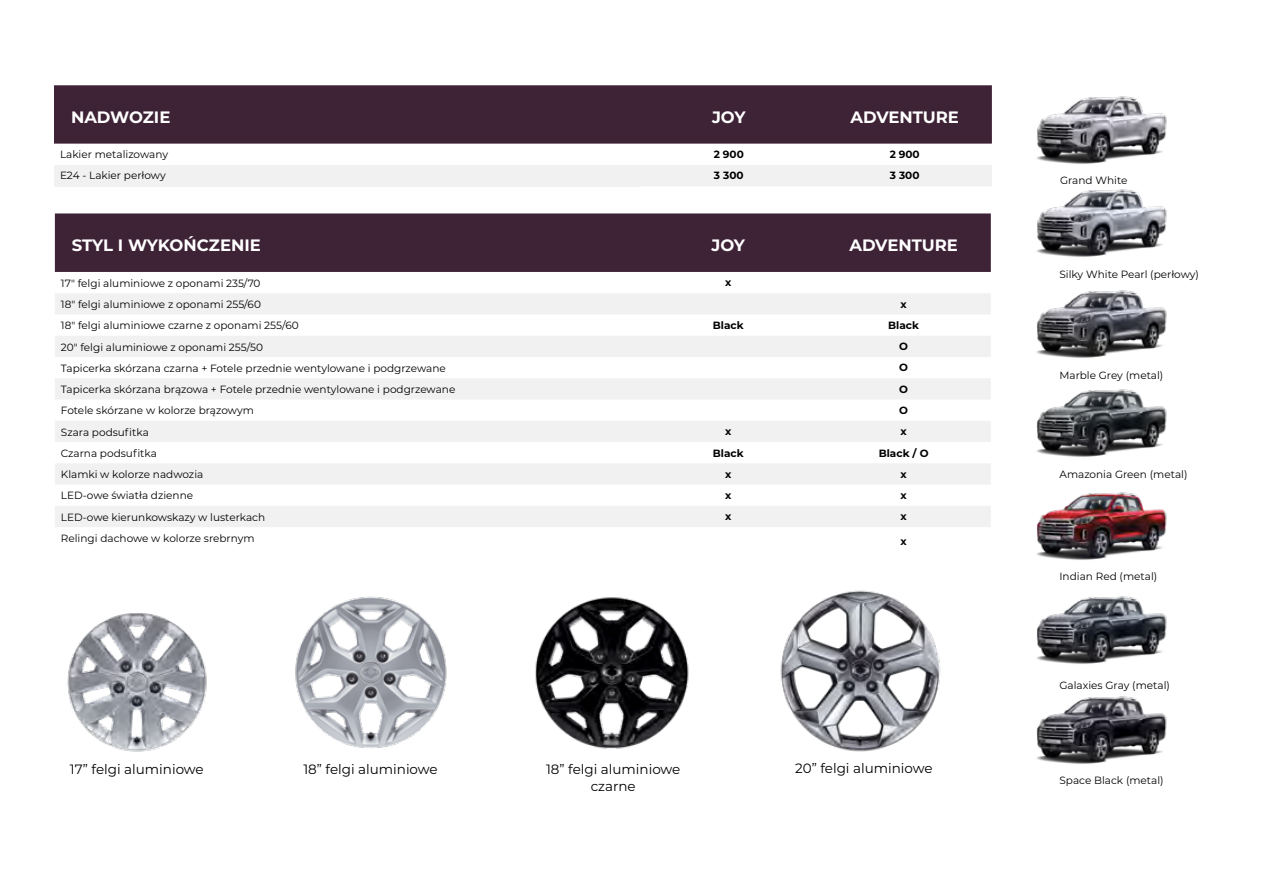
<style>
.page{position:relative;width:1263px;height:893px;background:#fff}
.page>*{position:absolute;margin:0;border:0;box-sizing:border-box;transform-origin:0 0}
.t1{font:700 16.5px "Montserrat";color:#fff}
.t2{font:13.5px/16.2px "Montserrat";color:#000;text-align:center}
.t3{font:10.5px "Montserrat";color:#000}
.t4{font:700 10.5px "Montserrat";color:#000}
</style>
<div class="page">
<img style="left:1037px;top:190px;width:130px;height:52px">
<img style="left:67px;top:613px;width:140px;height:139px">
<img style="left:1036px;top:96px;width:131px;height:94px">
<img style="left:1036px;top:242px;width:131px;height:99px">
<img style="left:1036px;top:696px;width:131px;height:68px">
<img style="left:1036px;top:341px;width:131px;height:102px">
<div style="left:54px;top:85px;width:938px;height:59px;background:#3e2236"></div>
<div style="left:54px;top:165px;width:938px;height:21px;background:#f1f1f2"></div>
<div style="left:55px;top:213px;width:936px;height:59px;background:#3e2236"></div>
<svg style="left:55px;top:293px;width:936px;height:234px;fill:#f1f1f2"></svg>
<img style="left:295px;top:596px;width:152px;height:152px">
<img style="left:780px;top:590px;width:161px;height:162px">
<img style="left:1036px;top:443px;width:131px;height:105px">
<img style="left:1036px;top:548px;width:131px;height:116px">
<img style="left:535px;top:597px;width:154px;height:152px">
<h1 class="t1" style="left:71px;top:105px;width:101px">NADWOZIE</h1>
<h1 class="t1" style="left:712px;top:105px;width:35px">JOY</h1>
<h1 class="t1" style="left:850px;top:105px;width:110px">ADVENTURE</h1>
<p class="t3" style="left:60px;top:147px;width:110px">Lakier metalizowany</p>
<p class="t4" style="left:714px;top:147px;width:32px">2 900</p>
<p class="t4" style="left:890px;top:147px;width:32px">2 900</p>
<p class="t3" style="left:60px;top:169px;width:107px">E24 - Lakier perłowy</p>
<p class="t4" style="left:714px;top:168px;width:31px">3 300</p>
<p class="t4" style="left:890px;top:168px;width:31px">3 300</p>
<h1 class="t1" style="left:72px;top:233px;width:191px">STYL I WYKOŃCZENIE</h1>
<h1 class="t1" style="left:711px;top:233px;width:35px">JOY</h1>
<h1 class="t1" style="left:849px;top:233px;width:110px">ADVENTURE</h1>
<p class="t3" style="left:61px;top:276px;width:201px">17″ felgi aluminiowe z oponami 235/70</p>
<p class="t4" style="left:725px;top:275px;width:8px">x</p>
<p class="t3" style="left:61px;top:297px;width:202px">18″ felgi aluminiowe z oponami 255/60</p>
<p class="t4" style="left:900px;top:296px;width:8px">x</p>
<p class="t3" style="left:61px;top:318px;width:239px">18″ felgi aluminiowe czarne z oponami 255/60</p>
<p class="t4" style="left:713px;top:318px;width:32px">Black</p>
<p class="t4" style="left:888px;top:318px;width:32px">Black</p>
<p class="t3" style="left:61px;top:340px;width:204px">20″ felgi aluminiowe z oponami 255/50</p>
<p class="t4" style="left:899px;top:339px;width:10px">O</p>
<p class="t3" style="left:61px;top:361px;width:386px">Tapicerka skórzana czarna + Fotele przednie wentylowane i podgrzewane</p>
<p class="t4" style="left:899px;top:360px;width:10px">O</p>
<p class="t3" style="left:61px;top:382px;width:396px">Tapicerka skórzana brązowa + Fotele przednie wentylowane i podgrzewane</p>
<p class="t4" style="left:899px;top:381px;width:10px">O</p>
<p class="t3" style="left:61px;top:403px;width:194px">Fotele skórzane w kolorze brązowym</p>
<p class="t4" style="left:899px;top:403px;width:10px">O</p>
<p class="t3" style="left:61px;top:425px;width:89px">Szara podsufitka</p>
<p class="t4" style="left:725px;top:424px;width:8px">x</p>
<p class="t4" style="left:900px;top:424px;width:8px">x</p>
<p class="t3" style="left:61px;top:446px;width:98px">Czarna podsufitka</p>
<p class="t4" style="left:713px;top:445px;width:32px">Black</p>
<p class="t4" style="left:879px;top:445px;width:51px">Black / O</p>
<p class="t3" style="left:61px;top:467px;width:144px">Klamki w kolorze nadwozia</p>
<p class="t4" style="left:725px;top:466px;width:8px">x</p>
<p class="t4" style="left:900px;top:466px;width:8px">x</p>
<p class="t3" style="left:61px;top:488px;width:134px">LED-owe światła dzienne</p>
<p class="t4" style="left:725px;top:488px;width:8px">x</p>
<p class="t4" style="left:900px;top:488px;width:8px">x</p>
<p class="t3" style="left:61px;top:510px;width:206px">LED-owe kierunkowskazy w lusterkach</p>
<p class="t4" style="left:725px;top:509px;width:8px">x</p>
<p class="t4" style="left:900px;top:509px;width:8px">x</p>
<p class="t3" style="left:61px;top:531px;width:195px">Relingi dachowe w kolorze srebrnym</p>
<p class="t4" style="left:900px;top:534px;width:8px">x</p>
<p class="t2" style="left:70px;top:761px;width:135px">17” felgi aluminiowe</p>
<p class="t2" style="left:546px;top:761px;width:136px">18” felgi aluminiowe czarne</p>
<p class="t2" style="left:303px;top:761px;width:136px">18” felgi aluminiowe</p>
<p class="t2" style="left:795px;top:760px;width:139px">20” felgi aluminiowe</p>
<p class="t3" style="left:1060px;top:173px;width:69px">Grand White</p>
<p class="t3" style="left:1059px;top:267px;width:141px">Silky White Pearl (perłowy)</p>
<p class="t3" style="left:1059px;top:368px;width:105px">Marble Grey (metal)</p>
<p class="t3" style="left:1059px;top:467px;width:130px">Amazonia Green (metal)</p>
<p class="t3" style="left:1059px;top:569px;width:99px">Indian Red (metal)</p>
<p class="t3" style="left:1059px;top:678px;width:112px">Galaxies Gray (metal)</p>
<p class="t3" style="left:1059px;top:773px;width:106px">Space Black (metal)</p>
</div>
